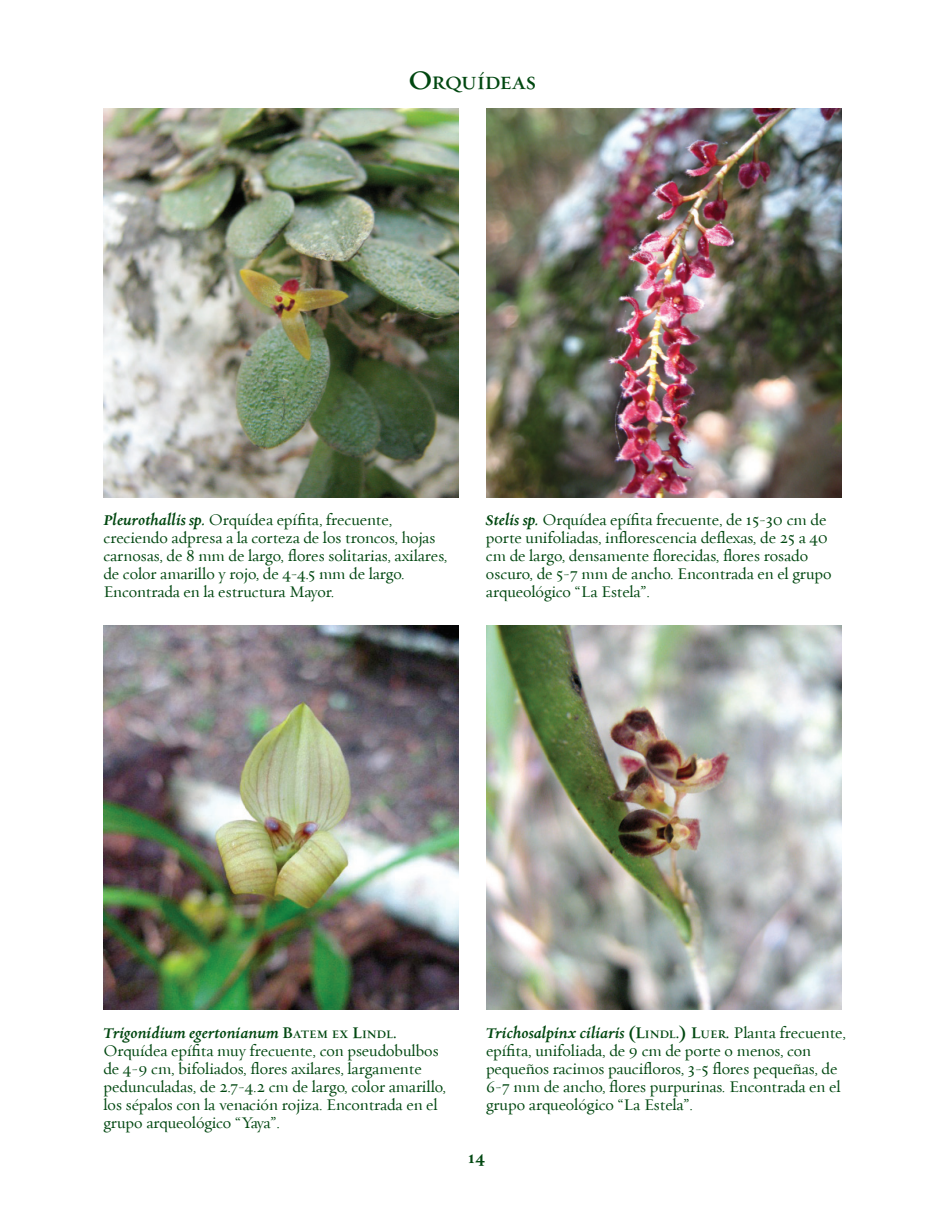
<style>
.page{position:relative;width:945px;height:1215px;background:#fff}
.page>*{position:absolute;margin:0;border:0;box-sizing:border-box;transform-origin:0 0}
.t1{font:700 18.9px "Natura";color:#004710}
.t2{font:700 18px "Natura";color:#004710}
.t3{font:16.5px/18px "Natura Roman";color:#004710}
.t4{font:italic 700 16.5px "Natura";color:#004710}
.s1{font-size:27px}
.s2{font-family:"Natura";font-weight:700;font-style:italic}
.s3{font-style:normal}
.s4{font-style:normal;font-size:11.55px}
.s5{font-family:"Natura Roman";font-weight:400;font-style:normal}
</style>
<div class="page">
<img style="left:104px;top:108px;width:355px;height:390px">
<img style="left:104px;top:626px;width:355px;height:384px">
<img style="left:486px;top:108px;width:356px;height:390px">
<img style="left:486px;top:626px;width:356px;height:384px">
<p class="t1" style="left:409px;top:72px;width:129px"><span class="s1">O</span>RQUÍDEAS</p>
<p class="t3" style="left:104px;top:511px;width:345px"><span class="s2">Pleurothallis sp.</span> Orquídea epífita, frecuente, creciendo adpresa a la corteza de los troncos, hojas carnosas, de 8 mm de largo, flores solitarias, axilares, de color amarillo y rojo, de 4-4.5 mm de largo.<br>Encontrada en la estructura Mayor.</p>
<p class="t3" style="left:486px;top:511px;width:347px"><span class="s2">Stelis sp.</span> Orquídea epífita frecuente, de 15-30 cm de porte unifoliadas, inflorescencia deflexas, de 25 a 40 cm de largo, densamente florecidas, flores rosado oscuro, de 5-7 mm de ancho. Encontrada en el grupo arqueológico “La Estela”.</p>
<p class="t4" style="left:103px;top:1025px;width:295px">Trigonidium egertonianum <span class="s3">B</span><span class="s4">ATEM EX</span> <span class="s3">L</span><span class="s4">INDL</span><span class="s3">.</span></p>
<p class="t3" style="left:104px;top:1042px;width:344px">Orquídea epífita muy frecuente, con pseudobulbos de 4-9 cm, bifoliados, flores axilares, largamente pedunculadas, de 2.7-4.2 cm de largo, color amarillo, los sépalos con la venación rojiza. Encontrada en el grupo arqueológico “Yaya”.</p>
<p class="t4" style="left:486px;top:1025px;width:362px">Trichosalpinx ciliaris <span class="s3">(L</span><span class="s4">INDL</span><span class="s3">.) L</span><span class="s4">UER</span><span class="s3">.</span> <span class="s5">Planta frecuente,</span></p>
<p class="t3" style="left:486px;top:1042px;width:356px">epífita, unifoliada, de 9 cm de porte o menos, con pequeños racimos paucifloros, 3-5 flores pequeñas, de 6-7 mm de ancho, flores purpurinas. Encontrada en el grupo arqueológico “La Estela”.</p>
<p class="t2" style="left:468px;top:1146px;width:18px">14</p>
</div>
